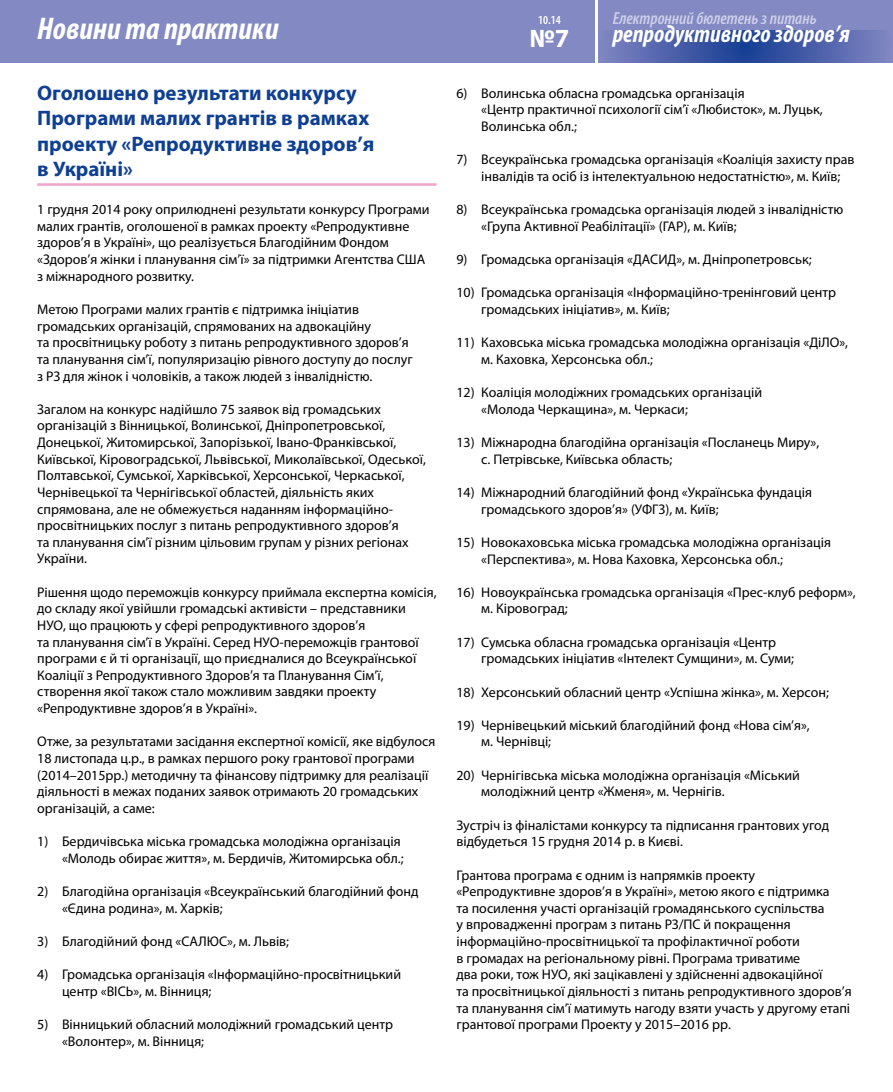
<style>
.page{position:relative;width:893px;height:1092px;background:#fff}
.page>*{position:absolute;margin:0;border:0;box-sizing:border-box;transform-origin:0 0}
.t1{font:italic 700 condensed 31.5px "Myriad Pro";color:#fff}
.t2{font:700 26.25px "Myriad Pro";color:#fff}
.t3{font:italic 700 condensed 24.5px "Myriad Pro";color:#fff}
.t4{font:700 21px/25.2px "Myriad Pro";color:#0f3f93}
.t5{font:italic 600 condensed 17.5px "Myriad Pro";color:#cecfe9}
.t6{font:14px/16.6px "Myriad Pro";color:#000}
.t7{font:600 condensed 12.25px "Myriad Pro";color:#fff}
</style>
<div class="page">
<hr style="left:37px;top:183px;width:400px;height:3px;background:#eea8cb">
<div style="left:0;top:0;width:893px;height:62px;background:#8389c3"></div>
<svg style="left:597px;top:30px;width:283px;height:32px"></svg>
<hr style="left:595px;top:0;width:2px;height:62px;background:#fff">
<h1 class="t1" style="left:37px;top:9px;width:243px">Новини та практики</h1>
<h3 class="t4" style="left:37px;top:80px;width:339px">Оголошено результати конкурсу<br>Програми малих грантів в рамках проекту «Репродуктивне здоров’я в Україні»</h3>
<p class="t6" style="left:37px;top:201px;width:394px">1 грудня 2014 року оприлюднені результати конкурсу Програми малих грантів, оголошеної в рамках проекту «Репродуктивне здоров’я в Україні», що реалізується Благодійним Фондом «Здоров’я жінки і планування сім’ї» за підтримки Агентства США з міжнародного розвитку.</p>
<p class="t6" style="left:37px;top:301px;width:377px">Метою Програми малих грантів є підтримка ініціатив громадських організацій, спрямованих на адвокаційну<br>та просвітницьку роботу з питань репродуктивного здоров’я та планування сім’ї, популяризацію рівного доступу до послуг з РЗ для жінок і чоловіків, а також людей з інвалідністю.</p>
<p class="t6" style="left:37px;top:400px;width:390px">Загалом на конкурс надійшло 75 заявок від громадських організацій з Вінницької, Волинської, Дніпропетровської, Донецької, Житомирської, Запорізької, Івано-Франківської, Київської, Кіровоградської, Львівської, Миколаївської, Одеської, Полтавської, Сумської, Харківської, Херсонської, Черкаської, Чернівецької та Чернігівської областей, діяльність яких спрямована, але не обмежується наданням інформаційно&shy;просвітницьких послуг з питань репродуктивного здоров’я<br>та планування сім’ї різним цільовим групам у різних регіонах України.</p>
<p class="t6" style="left:37px;top:583px;width:401px">Рішення щодо переможців конкурсу приймала експертна комісія, до складу якої увійшли громадські активісти – представники НУО, що працюють у сфері репродуктивного здоров’я<br>та планування сім’ї в Україні. Серед НУО-переможців грантової програми є й ті організації, що приєдналися до Всеукраїнської Коаліції з Репродуктивного Здоров’я та Планування Сім’ї, створення якої також стало можливим завдяки проекту «Репродуктивне здоров’я в Україні».</p>
<p class="t6" style="left:37px;top:733px;width:400px">Отже, за результатами засідання експертної комісії, яке відбулося 18 листопада ц.р., в рамках першого року грантової програми (2014–2015рр.) методичну та фінансову підтримку для реалізації діяльності в межах поданих заявок отримають 20 громадських організацій, а саме:</p>
<p class="t6" style="left:37px;top:832px;width:368px;text-align:right">1) Бердичівська міська громадська молодіжна організація «Молодь обирає життя», м. Бердичів, Житомирська обл.;</p>
<p class="t6" style="left:62px;top:882px;width:358px;text-indent:-25px">2) Благодійна організація «Всеукраїнський благодійний фонд «Єдина родина», м. Харків;</p>
<p class="t6" style="left:37px;top:932px;width:253px">3) Благодійний фонд «САЛЮС», м. Львів;</p>
<p class="t6" style="left:62px;top:965px;width:341px;text-indent:-25px">4) Громадська організація «Інформаційно-просвітницький центр «ВІСЬ», м. Вінниця;</p>
<p class="t6" style="left:62px;top:1015px;width:332px;text-indent:-25px">5) Вінницький обласний молодіжний громадський центр «Волонтер», м. Вінниця;</p>
<p class="t7" style="left:538px;top:12px;width:24px">10.14</p>
<p class="t5" style="left:613px;top:7px;width:206px">Електронний бюлетень з питань</p>
<h2 class="t2" style="left:529px;top:22px;width:42px">№7</h2>
<h3 class="t3" style="left:613px;top:19px;width:238px">репродуктивного здоров’я</h3>
<p class="t6" style="left:481px;top:85px;width:343px;text-indent:-25px">6) Волинська обласна громадська організація<br>«Центр практичної психології сім’ї «Любисток», м. Луцьк,<br>Волинська обл.;</p>
<p class="t6" style="left:481px;top:151px;width:375px;text-indent:-25px">7) Всеукраїнська громадська організація «Коаліція захисту прав інвалідів та осіб із інтелектуальною недостатністю», м. Київ;</p>
<p class="t6" style="left:481px;top:201px;width:364px;text-indent:-25px">8) Всеукраїнська громадська організація людей з інвалідністю «Група Активної Реабілітації» (ГАР), м. Київ;</p>
<p class="t6" style="left:456px;top:251px;width:357px">9) Громадська організація «ДАСИД», м. Дніпропетровськ;</p>
<p class="t6" style="left:481px;top:284px;width:356px;text-indent:-25px">10) Громадська організація «Інформаційно-тренінговий центр громадських ініціатив», м. Київ;</p>
<p class="t6" style="left:481px;top:334px;width:368px;text-indent:-25px">11) Каховська міська громадська молодіжна організація «ДіЛО», м. Каховка, Херсонська обл.;</p>
<p class="t6" style="left:481px;top:384px;width:282px;text-indent:-25px">12) Коаліція молодіжних громадських організацій «Молода Черкащина», м. Черкаси;</p>
<p class="t6" style="left:481px;top:434px;width:340px;text-indent:-25px">13) Міжнародна благодійна організація «Посланець Миру», с. Петрівське, Київська область;</p>
<p class="t6" style="left:481px;top:483px;width:332px;text-indent:-25px">14) Міжнародний благодійний фонд «Українська фундація громадського здоров’я» (УФГЗ), м. Київ;</p>
<p class="t6" style="left:481px;top:533px;width:351px;text-indent:-25px">15) Новокаховська міська громадська молодіжна організація «Перспектива», м. Нова Каховка, Херсонська обл.;</p>
<p class="t6" style="left:481px;top:583px;width:376px;text-indent:-25px">16) Н овоукраїнська громадська організація «Прес-клуб реформ», м. Кіровоград;</p>
<p class="t6" style="left:481px;top:633px;width:314px;text-indent:-25px">17) Сумська обласна громадська організація «Центр громадських ініціатив «Інтелект Сумщини», м. Суми;</p>
<p class="t6" style="left:456px;top:683px;width:374px">18) Херсонський обласний центр «Успішна жінка», м. Херсон;</p>
<p class="t6" style="left:481px;top:716px;width:330px;text-indent:-25px">19) Чернівецький міський благодійний фонд «Нова сім’я», м. Чернівці;</p>
<p class="t6" style="left:481px;top:766px;width:320px;text-indent:-25px">20) Чернігівська міська молодіжна організація «Міський молодіжний центр «Жменя», м. Чернігів.</p>
<p class="t6" style="left:456px;top:816px;width:374px">Зустріч із фіналістами конкурсу та підписання грантових угод відбудеться 15 грудня 2014 р. в Києві.</p>
<p class="t6" style="left:456px;top:866px;width:397px">Грантова програма є одним із напрямків проекту «Репродуктивне здоров’я в Україні», метою якого є підтримка<br>та посилення участі організацій громадянського суспільства<br>у впровадженні програм з питань РЗ/ПС й покращення інформаційно-просвітницької та профілактичної роботи<br>в громадах на регіональному рівні. Програма триватиме<br>два роки, тож НУО, які зацікавлені у здійсненні адвокаційної<br>та просвітницької діяльності з питань репродуктивного здоров’я та планування сім’ї матимуть нагоду взяти участь у другому етапі грантової програми Проекту у 2015–2016 рр.</p>
</div>
